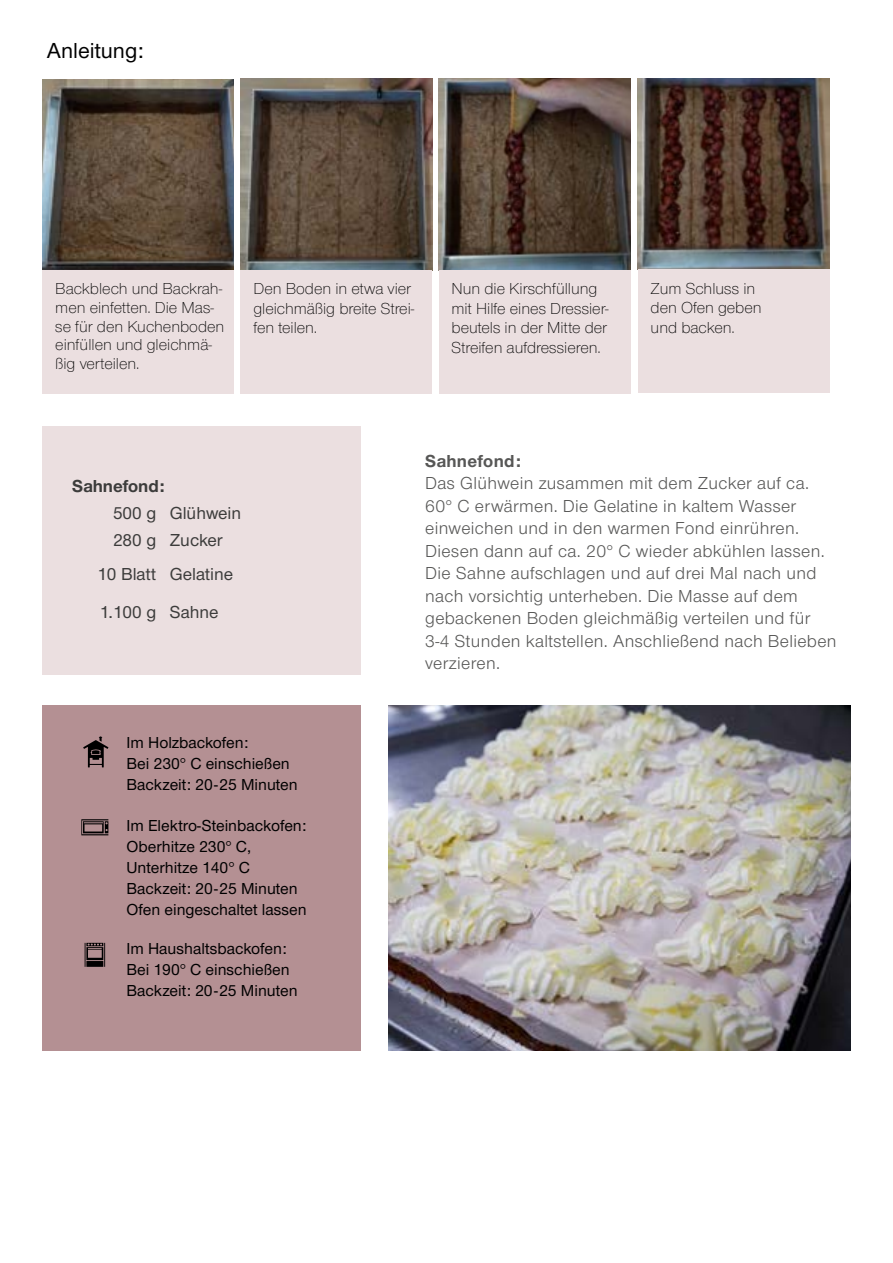
<style>
.page{position:relative;width:893px;height:1263px;background:#fff}
.page>*{position:absolute;margin:0;border:0;box-sizing:border-box;transform-origin:0 0}
.t1{font:500 22.5px "Nimbus San Nov";color:#000}
.t2{font:18px/22.5px "Nimbus San Nov";letter-spacing:.02em;color:#575756}
.t3{font:500 18px/26.7px "Nimbus San Nov";color:#3c3c3b}
.t4{font:700 18px "Nimbus San Nov";letter-spacing:.02em;color:#575756}
.t5{font:700 18px "Nimbus San Nov";color:#3c3c3b}
.t6{font:300 16.5px/19.5px "Nimbus San Nov";color:#000}
.t7{font:500 16.5px/21px "Nimbus San Nov";color:#000}
</style>
<div class="page">
<div style="left:43px;top:705px;width:318px;height:346px;background:#b49093"></div>
<svg style="left:83px;top:736px;width:25px;height:31px"></svg>
<svg style="left:81px;top:819px;width:27px;height:16px"></svg>
<svg style="left:85px;top:943px;width:20px;height:24px"></svg>
<div style="left:43px;top:426px;width:318px;height:248px;background:#ebdfe0"></div>
<img style="left:439px;top:79px;width:191px;height:191px">
<div style="left:439px;top:270px;width:191px;height:123px;background:#ebdfe0"></div>
<img style="left:43px;top:79px;width:191px;height:191px">
<img style="left:241px;top:79px;width:191px;height:191px">
<div style="left:241px;top:270px;width:191px;height:123px;background:#ebdfe0"></div>
<div style="left:43px;top:270px;width:191px;height:123px;background:#ebdfe0"></div>
<img style="left:638px;top:79px;width:191px;height:191px">
<div style="left:638px;top:270px;width:191px;height:123px;background:#ebdfe0"></div>
<img style="left:389px;top:705px;width:461px;height:346px">
<p class="t1" style="left:47px;top:37px;width:99px">Anleitung:</p>
<p class="t6" style="left:55px;top:279px;width:171px;line-height:18.8px">Backblech und Backrah&shy;men einfetten. Die Mas&shy;se für den Kuchenboden einfüllen und gleichmä&shy;ßig verteilen.</p>
<p class="t6" style="left:651px;top:279px;width:112px">Zum Schluss in den Ofen geben und backen.</p>
<p class="t6" style="left:452px;top:279px;width:159px">Nun die Kirschfüllung mit Hilfe eines Dressier&shy;beutels in der Mitte der<br>Streifen aufdressieren.</p>
<p class="t6" style="left:253px;top:279px;width:162px">Den Boden in etwa vier gleichmäßig breite Strei&shy;fen teilen.</p>
<p class="t5" style="left:72px;top:476px;width:94px">Sahnefond:</p>
<p class="t3" style="left:113px;top:500px;width:130px">500 g Glühwein<br>280 g Zucker</p>
<p class="t3" style="left:97px;top:555px;width:137px;line-height:38.5px">10 Blatt Gelatine<br>1.100 g Sahne</p>
<p class="t7" style="left:127px;top:731px;width:173px">Im Holzbackofen:<br>Bei 230° C einschießen<br>Backzeit: 20-25 Minuten</p>
<p class="t7" style="left:127px;top:815px;width:182px">Im Elektro-Steinbackofen:<br>Oberhitze 230° C,<br>Unterhitze 140° C<br>Backzeit: 20-25 Minuten<br>Ofen eingeschaltet lassen</p>
<p class="t7" style="left:126px;top:938px;width:173px">Im Haushaltsbackofen:<br>Bei 190° C einschießen<br>Backzeit: 20-25 Minuten</p>
<p class="t4" style="left:425px;top:450px;width:97px">Sahnefond:</p>
<p class="t2" style="left:425px;top:472px;width:413px">Das Glühwein zusammen mit dem Zucker auf ca.<br>60° C erwärmen. Die Gelatine in kaltem Wasser einweichen und in den warmen Fond einrühren.<br>Diesen dann auf ca. 20° C wieder abkühlen lassen.<br>Die Sahne aufschlagen und auf drei Mal nach und nach vorsichtig unterheben. Die Masse auf dem gebackenen Boden gleichmäßig verteilen und für 3-4 Stunden kaltstellen. Anschließend nach Belieben verzieren.</p>
</div>
